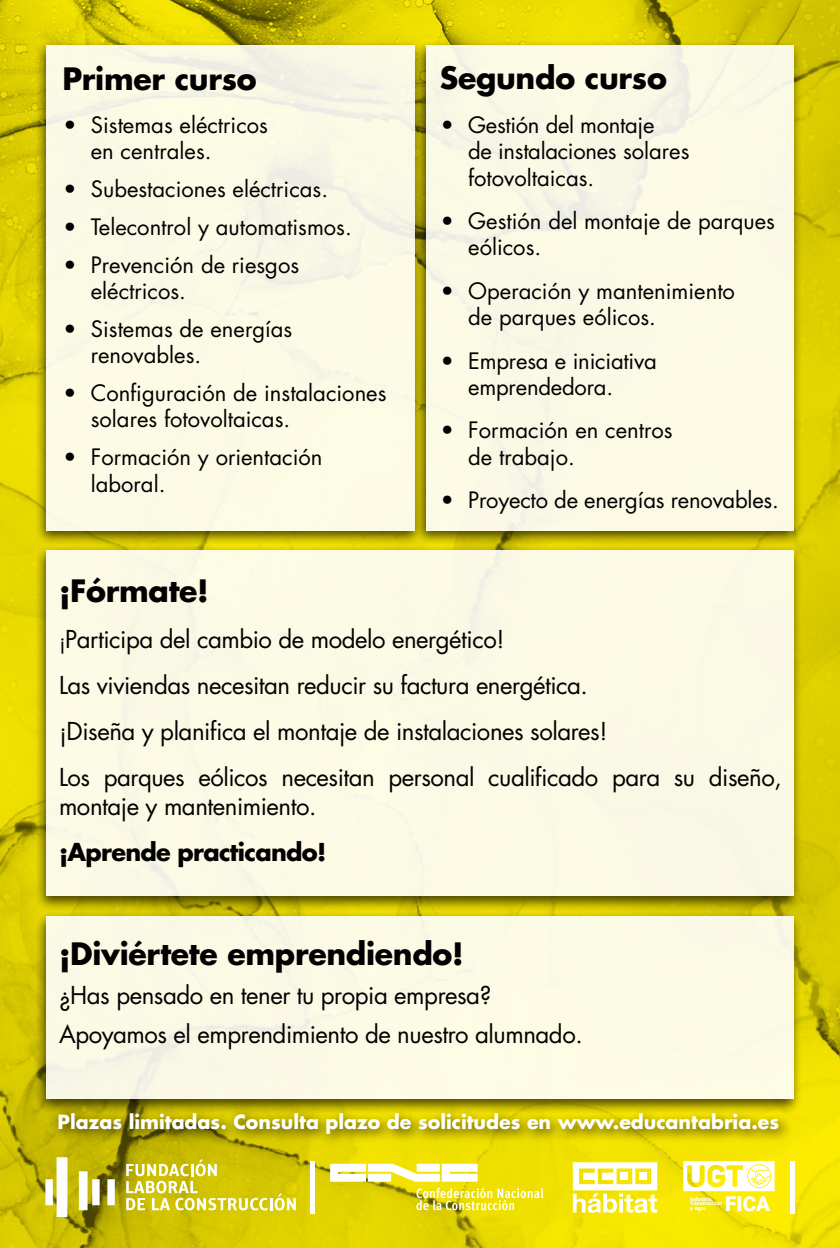
<style>
.page{position:relative;width:840px;height:1248px;background:#fff}
.page>*{position:absolute;margin:0;border:0;box-sizing:border-box;transform-origin:0 0}
.t1{font:700 30px "Futura Std";letter-spacing:-.01em;color:#000}
.t2{font:24px/45.8px "Futura Std";letter-spacing:-.02em;color:#000}
.t3{font:700 24px "Futura Std";letter-spacing:-.03em;color:#000}
.t4{font:22px/26.4px "Futura Std";color:#000}
.t5{font:900 20.6px "Roboto";color:#fff}
.t6{font:700 19px "Futura Std";color:#fff}
.t7{font:900 5.4px/5px "Roboto";color:#fff}
.s1{font-size:20px}
</style>
<div class="page">
<img style="left:0;top:0;width:839px;height:1247px">
<div style="left:35px;top:40px;width:389px;height:505px;background:#000;opacity:.75"></div>
<div style="left:46px;top:45px;width:368px;height:485px;background:#fcfae5"></div>
<div style="left:413px;top:40px;width:388px;height:505px;background:#000;opacity:.75"></div>
<div style="left:425px;top:45px;width:368px;height:485px;background:#fbfae5"></div>
<div style="left:52px;top:1106px;width:741px;height:41px;background:#000;opacity:.75"></div>
<div style="left:35px;top:911px;width:767px;height:203px;background:#000;opacity:.75"></div>
<div style="left:46px;top:916px;width:747px;height:182px;background:#fcfae5"></div>
<div style="left:35px;top:545px;width:767px;height:366px;background:#000;opacity:.75"></div>
<div style="left:46px;top:550px;width:747px;height:346px;background:#fcfae5"></div>
<div style="left:789px;top:1160px;width:5px;height:53px;background:#fff"></div>
<svg style="left:45px;top:1157px;width:70px;height:59px"></svg>
<svg style="left:126px;top:1159px;width:170px;height:51px;background:#d8ce38"></svg>
<hr style="left:310px;top:1160px;width:4px;height:53px;background:#fff">
<svg style="left:330px;top:1163px;width:147px;height:18px"></svg>
<svg style="left:416px;top:1187px;width:127px;height:23px;background:#eadf45"></svg>
<svg style="left:572px;top:1162px;width:85px;height:50px"></svg>
<div style="left:620px;top:1172px;width:7px;height:7px;background:#fff"></div>
<div style="left:639px;top:1172px;width:7px;height:7px;background:#fff"></div>
<svg style="left:683px;top:1160px;width:91px;height:31px"></svg>
<h1 class="t1" style="left:62px;top:58px;width:196px">Primer curso</h1>
<p class="t4" style="left:91px;top:112px;width:179px;text-indent:-27px">• Sistemas eléctricos en centrales.</p>
<p class="t4" style="left:63px;top:176px;width:266px">• Subestaciones eléctricas.</p>
<p class="t4" style="left:63px;top:214px;width:289px">• Telecontrol y automatismos.</p>
<p class="t4" style="left:91px;top:251px;width:210px;text-indent:-27px">• Prevención de riesgos eléctricos.</p>
<p class="t4" style="left:91px;top:316px;width:203px;text-indent:-27px">• Sistemas de energías renovables.</p>
<p class="t4" style="left:91px;top:380px;width:297px;text-indent:-27px">• Configuración de instalaciones solares fotovoltaicas.</p>
<p class="t4" style="left:91px;top:444px;width:233px;text-indent:-27px">• Formación y orientación laboral.</p>
<h1 class="t1" style="left:439px;top:58px;width:228px">Segundo curso</h1>
<p class="t4" style="left:468px;top:112px;width:223px;text-indent:-27px">• Gestión del montaje<br>de instalaciones solares fotovoltaicas.</p>
<p class="t4" style="left:468px;top:208px;width:308px;text-indent:-27px">• Gestión del montaje de parques eólicos.</p>
<p class="t4" style="left:468px;top:278px;width:268px;text-indent:-27px">• Operación y mantenimiento de parques eólicos.</p>
<p class="t4" style="left:468px;top:347px;width:190px;text-indent:-27px">• Empresa e iniciativa emprendedora.</p>
<p class="t4" style="left:468px;top:417px;width:206px;text-indent:-27px">• Formación en centros de trabajo.</p>
<p class="t4" style="left:441px;top:487px;width:339px">• Proyecto de energías renovables.</p>
<h1 class="t1" style="left:59px;top:571px;width:151px">¡Fórmate!</h1>
<p class="t2" style="left:59px;top:616px;width:724px"><span class="s1">¡</span>Participa del cambio de modelo energético!<br>Las viviendas necesitan reducir su factura energética.<br>¡Diseña y planifica el montaje de instalaciones solares!<br>Los parques eólicos necesitan personal cualificado para su diseño,</p>
<p class="t2" style="left:59px;top:783px;width:259px">montaje y mantenimiento.</p>
<p class="t3" style="left:59px;top:836px;width:268px">¡Aprende practicando!</p>
<h1 class="t1" style="left:59px;top:933px;width:406px">¡Diviértete emprendiendo!</h1>
<p class="t2" style="left:59px;top:975px;width:525px;line-height:39px">¿Has pensado en tener tu propia empresa?<br>Apoyamos el emprendimiento de nuestro alumnado.</p>
<p class="t6" style="left:58px;top:1109px;width:722px">Plazas limitadas. Consulta plazo de solicitudes en www.educantabria.es</p>
<p class="t5" style="left:724px;top:1188px;width:46px">FICA</p>
<p class="t7" style="left:690px;top:1195px;width:33px">Industria,<br>Construcción y Agro</p>
</div>
